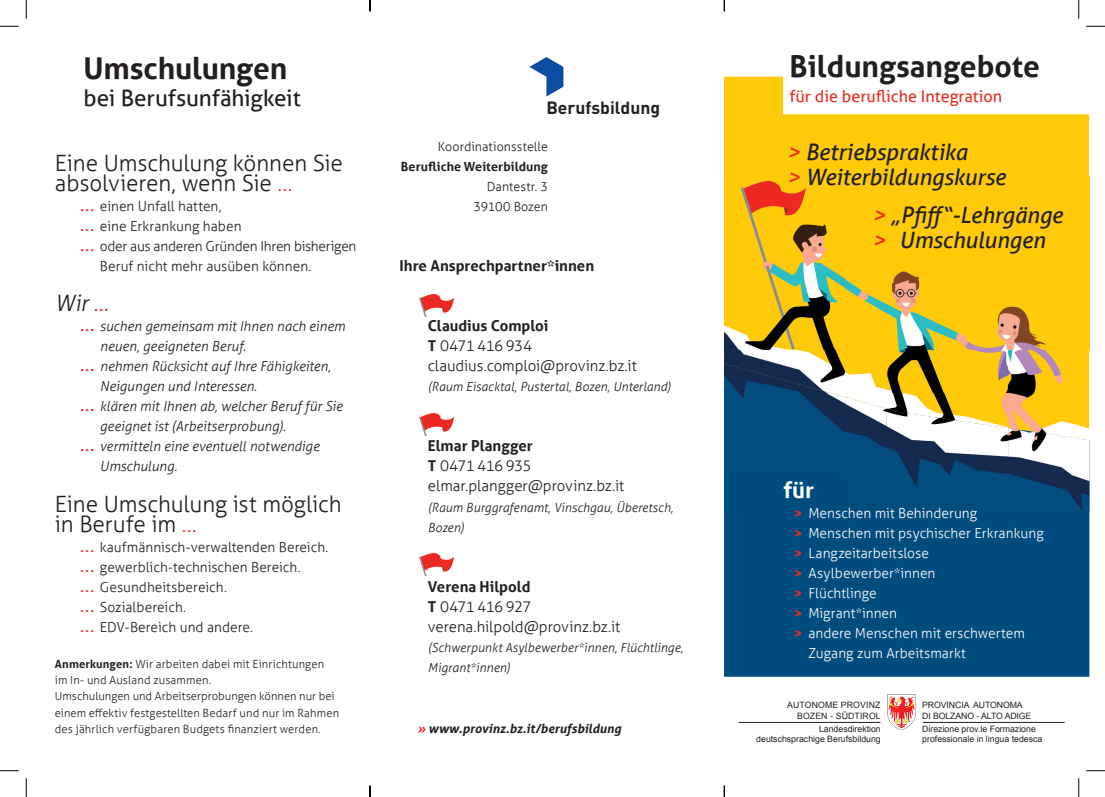
<style>
.page{position:relative;width:1105px;height:797px;background:#fff}
.page>*{position:absolute;margin:0;border:0;box-sizing:border-box;transform-origin:0 0}
.t1{font:700 30px "Aller";color:#231f20}
.t2{font:300 22.5px/20px "Aller";letter-spacing:-.005em;color:#231f20}
.t3{font:italic 22.5px/25px "Aller";letter-spacing:-.01em;color:#231f20}
.t4{font:22.5px "Aller";letter-spacing:-.005em;color:#231f20}
.t5{font:italic 300 22.5px "Aller";color:#231f20}
.t6{font:700 22.5px "Aller";color:#fff}
.t7{font:700 17.5px "DIN";color:#231f20}
.t8{font:16.25px "Aller";color:#ee2e22}
.t9{font:300 15px/20px "Aller";letter-spacing:-.005em;color:#231f20}
.t10{font:700 15px "Aller";color:#231f20}
.t11{font:italic 300 13.75px "Aller";color:#231f20}
.t12{font:300 13.75px/20px "Aller";color:#231f20}
.t13{font:300 13.75px "Aller";color:#fff}
.t14{font:300 13.75px "Aller";letter-spacing:-.02em;color:#231f20}
.t15{font:italic 300 12.5px/20px "Aller";letter-spacing:.005em;color:#231f20}
.t16{font:300 12.5px/20px "Aller";letter-spacing:.005em;color:#231f20;text-align:right}
.t17{font:italic 700 12.5px "Aller";letter-spacing:.005em;color:#231f20}
.t18{font:700 12.5px "Aller";letter-spacing:.005em;color:#231f20}
.t19{font:300 11.25px/16.2px "Aller";letter-spacing:.01em;color:#231f20}
.t20{font:8.75px/10.5px "Arial";color:#231f20;text-align:right}
.s1{color:#ee2e22}
.s2{font-size:22.5px;color:#ee2e22}
.s3{font-weight:700}
.s4{font-weight:700;color:#ee2e22}
</style>
<div class="page">
<svg style="left:724px;top:77px;width:365px;height:100px;fill:#feca0a"></svg>
<div style="left:724px;top:512px;width:365px;height:164px;background:#014c7e"></div>
<img style="left:724px;top:177px;width:365px;height:173px">
<img style="left:724px;top:350px;width:284px;height:43px">
<img style="left:1008px;top:350px;width:81px;height:78px">
<img style="left:846px;top:393px;width:162px;height:15px">
<img style="left:724px;top:364px;width:122px;height:148px">
<img style="left:846px;top:397px;width:40px;height:115px">
<img style="left:886px;top:408px;width:122px;height:104px">
<img style="left:1008px;top:428px;width:81px;height:84px">
<hr style="left:739px;top:722px;width:141px;height:1px;background:#231f20">
<hr style="left:923px;top:722px;width:142px;height:1px;background:#231f20">
<svg style="left:887px;top:694px;width:29px;height:36px"></svg>
<img style="left:419px;top:293px;width:36px;height:23px">
<img style="left:419px;top:412px;width:36px;height:23px">
<img style="left:419px;top:552px;width:36px;height:23px">
<svg style="left:529px;top:57px;width:35px;height:40px"></svg>
<svg style="left:0;top:25px;width:19px;height:2px"></svg>
<svg style="left:1086px;top:25px;width:19px;height:2px"></svg>
<svg style="left:0;top:770px;width:19px;height:1px"></svg>
<svg style="left:1086px;top:770px;width:19px;height:1px"></svg>
<svg style="left:25px;top:0;width:2px;height:19px"></svg>
<svg style="left:25px;top:778px;width:2px;height:19px"></svg>
<svg style="left:1078px;top:0;width:1px;height:19px"></svg>
<svg style="left:1078px;top:778px;width:1px;height:19px"></svg>
<svg style="left:369px;top:0;width:2px;height:11px"></svg>
<svg style="left:369px;top:785px;width:2px;height:12px"></svg>
<svg style="left:724px;top:785px;width:1px;height:12px"></svg>
<h1 class="t1" style="left:84px;top:49px;width:205px">Umschulungen</h1>
<h2 class="t4" style="left:84px;top:84px;width:219px">bei Berufsunfähigkeit</h2>
<h2 class="t2" style="left:55px;top:153px;width:290px">Eine Umschulung können Sie absolvieren, wenn Sie <span class="s1">…</span></h2>
<p class="t12" style="left:80px;top:196px;width:143px"><span class="s2">…</span> einen Unfall hatten,</p>
<p class="t12" style="left:80px;top:216px;width:163px"><span class="s2">…</span> eine Erkrankung haben</p>
<p class="t14" style="left:80px;top:238px;width:278px"><span class="s2">…</span> oder aus anderen Gründen Ihren bisherigen</p>
<p class="t12" style="left:100px;top:256px;width:213px">Beruf nicht mehr ausüben können.</p>
<h2 class="t5" style="left:55px;top:290px;width:55px">Wir <span class="s1">…</span></h2>
<p class="t11" style="left:80px;top:318px;width:267px"><span class="s2">…</span> suchen gemeinsam mit Ihnen nach einem</p>
<p class="t11" style="left:100px;top:338px;width:147px">neuen, geeigneten Beruf.</p>
<p class="t11" style="left:80px;top:358px;width:253px"><span class="s2">…</span> nehmen Rücksicht auf Ihre Fähigkeiten,</p>
<p class="t11" style="left:100px;top:378px;width:159px">Neigungen und Interessen.</p>
<p class="t11" style="left:80px;top:398px;width:264px"><span class="s2">…</span> klären mit Ihnen ab, welcher Beruf für Sie</p>
<p class="t11" style="left:100px;top:418px;width:187px">geeignet ist (Arbeitserprobung).</p>
<p class="t11" style="left:80px;top:438px;width:241px"><span class="s2">…</span> vermitteln eine eventuell notwendige</p>
<p class="t11" style="left:100px;top:458px;width:79px">Umschulung.</p>
<h2 class="t2" style="left:55px;top:493px;width:288px">Eine Umschulung ist möglich in Berufe im <span class="s1">…</span></h2>
<p class="t12" style="left:80px;top:536px;width:250px"><span class="s2">…</span> kaufmännisch-verwaltenden Bereich. <span class="s2">…</span> gewerblich-technischen Bereich.<br><span class="s2">…</span> Gesundheitsbereich.<br><span class="s2">…</span> Sozialbereich.<br><span class="s2">…</span> EDV-Bereich und andere.</p>
<p class="t19" style="left:55px;top:655px;width:286px"><span class="s3">Anmerkungen:</span> Wir arbeiten dabei mit Einrichtungen im In- und Ausland zusammen.<br>Umschulungen und Arbeitserprobungen können nur bei einem effektiv festgestellten Bedarf und nur im Rahmen des jährlich verfügbaren Budgets finanziert werden.</p>
<p class="t7" style="left:546px;top:97px;width:115px">Berufsbildung</p>
<p class="t16" style="left:438px;top:137px;width:112px">Koordinationsstelle</p>
<p class="t18" style="left:401px;top:159px;width:149px">Berufliche Weiterbildung</p>
<p class="t16" style="left:474px;top:177px;width:76px">Dantestr. 3<br>39100 Bozen</p>
<p class="t10" style="left:399px;top:257px;width:196px">Ihre Ansprechpartner*innen</p>
<p class="t9" style="left:428px;top:316px;width:210px"><span class="s3">Claudius Comploi<br>T</span> 0471 416 934 claudius.comploi@provinz.bz.it</p>
<p class="t15" style="left:428px;top:377px;width:245px">(Raum Eisacktal, Pustertal, Bozen, Unterland)</p>
<p class="t9" style="left:428px;top:436px;width:198px"><span class="s3">Elmar Plangger<br>T</span> 0471 416 935 elmar.plangger@provinz.bz.it</p>
<p class="t15" style="left:428px;top:497px;width:247px">(Raum Burggrafenamt, Vinschgau, Überetsch,<br>Bozen)</p>
<p class="t9" style="left:428px;top:576px;width:194px"><span class="s3">Verena Hilpold<br>T</span> 0471 416 927 verena.hilpold@provinz.bz.it</p>
<p class="t15" style="left:428px;top:637px;width:257px">(Schwerpunkt Asylbewerber*innen, Flüchtlinge,<br>Migrant*innen)</p>
<p class="t17" style="left:417px;top:720px;width:205px"><span class="s1">»</span> www.provinz.bz.it/berufsbildung</p>
<h1 class="t1" style="left:790px;top:47px;width:252px">Bildungsangebote</h1>
<p class="t8" style="left:790px;top:86px;width:214px">für die berufliche Integration</p>
<h2 class="t3" style="left:787px;top:140px;width:220px"><span class="s1">&gt;</span> Betriebspraktika<br><span class="s1">&gt;</span> Weiterbildungskurse</h2>
<h2 class="t3" style="left:872px;top:202px;width:192px"><span class="s1">&gt;</span> „Pfiff“-Lehrgänge <span class="s1">&gt;</span> Umschulungen</h2>
<h2 class="t6" style="left:783px;top:475px;width:32px">für</h2>
<p class="t13" style="left:794px;top:504px;width:185px"><span class="s4">&gt;</span> Menschen mit Behinderung</p>
<p class="t13" style="left:794px;top:524px;width:251px"><span class="s4">&gt;</span> Menschen mit psychischer Erkrankung</p>
<p class="t13" style="left:794px;top:544px;width:136px"><span class="s4">&gt;</span> Langzeitarbeitslose</p>
<p class="t13" style="left:794px;top:564px;width:143px"><span class="s4">&gt;</span> Asylbewerber*innen</p>
<p class="t13" style="left:794px;top:584px;width:84px"><span class="s4">&gt;</span> Flüchtlinge</p>
<p class="t13" style="left:794px;top:604px;width:105px"><span class="s4">&gt;</span> Migrant*innen</p>
<p class="t13" style="left:794px;top:624px;width:232px"><span class="s4">&gt;</span> andere Menschen mit erschwertem</p>
<p class="t13" style="left:808px;top:644px;width:159px">Zugang zum Arbeitsmarkt</p>
<p class="t20" style="left:787px;top:700px;width:95px">AUTONOME PROVINZ<br>BOZEN - SÜDTIROL</p>
<p class="t20" style="left:922px;top:700px;width:111px;text-align:left">PROVINCIA AUTONOMA<br>DI BOLZANO - ALTO ADIGE</p>
<p class="t20" style="left:756px;top:724px;width:126px;line-height:10px">Landesdirektion deutschsprachige Berufsbildung</p>
<p class="t20" style="left:922px;top:724px;width:122px;line-height:10px;text-align:left">Direzione prov.le Formazione professionale in lingua tedesca</p>
</div>
